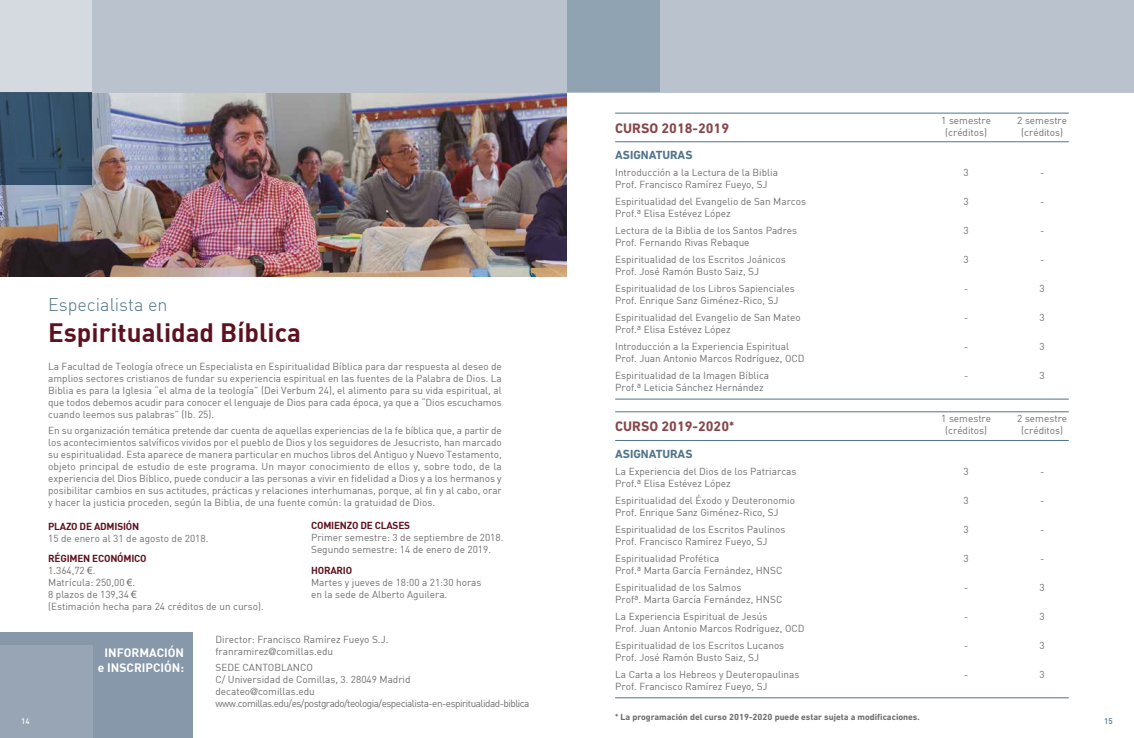
<style>
.page{position:relative;width:1134px;height:738px;background:#fff}
.page>*{position:absolute;margin:0;border:0;box-sizing:border-box;transform-origin:0 0}
.t1{font:26px "DIN Bold";color:#5e111f}
.t2{font:18px "DIN Light Alternate";color:#50748a}
.t3{font:700 14px "DIN Next LT Pro";color:#87474c}
.t4{font:12px/14.4px "DIN Bold";color:#fff;text-align:center}
.t5{font:700 12px "DIN Next LT Pro";color:#50748a}
.t6{font:10px/12px "DIN";color:#706f6f}
.t7{font:10px/12px "DIN";letter-spacing:-.05em;color:#706f6f}
.t8{font:10px "DIN Bold";letter-spacing:-.02em;color:#5e111f}
.t9{font:700 9px "DIN Next LT Pro";color:#706f6f}
.t10{font:500 8px "DIN";color:#fff}
.t11{font:500 8px "DIN";color:#50748a}
.s1{font-family:"Arial"}
.s2{font-family:"Helvetica Neue LT Std"}
</style>
<div class="page">
<div style="left:0;top:632px;width:193px;height:105px;background:#8698aa"></div>
<div style="left:0;top:645px;width:92px;height:92px;background:#97a5b5"></div>
<img style="left:0;top:92px;width:567px;height:184px">
<div style="left:0;top:0;width:567px;height:92px;background:#bac2cd"></div>
<div style="left:0;top:0;width:92px;height:92px;background:#d5dae0"></div>
<svg style="left:0;top:92px;width:92px;height:92px;background:#324e68"></svg>
<div style="left:567px;top:0;width:567px;height:92px;background:#bac2cd"></div>
<div style="left:567px;top:0;width:92px;height:92px;background:#90a3b2"></div>
<hr style="left:615px;top:411px;width:454px;height:1px;background:#50748a">
<hr style="left:615px;top:112px;width:454px;height:1px;background:#50748a">
<hr style="left:615px;top:439px;width:454px;height:1px;background:#50748a">
<hr style="left:615px;top:141px;width:454px;height:1px;background:#50748a">
<hr style="left:615px;top:697px;width:454px;height:1px;background:#50748a">
<hr style="left:615px;top:398px;width:454px;height:1px;background:#50748a">
<h3 class="t3" style="left:615px;top:120px;width:116px">CURSO 2018-2019</h3>
<p class="t6" style="left:941px;top:114px;width:51px">1 semestre</p>
<p class="t6" style="left:1017px;top:114px;width:51px">2 semestre</p>
<p class="t6" style="left:945px;top:126px;width:43px">(créditos)</p>
<p class="t6" style="left:1021px;top:126px;width:43px">(créditos)</p>
<p class="t5" style="left:615px;top:148px;width:79px">ASIGNATURAS</p>
<p class="t6" style="left:615px;top:166px;width:164px">Introducción a la Lectura de la Biblia</p>
<p class="t6" style="left:964px;top:166px;width:7px">3</p>
<p class="t6" style="left:1040px;top:166px;width:6px">-</p>
<p class="t6" style="left:615px;top:176px;width:192px;line-height:17px">Prof. Francisco Ramírez Fueyo, SJ<br>Espiritualidad del Evangelio de San Marcos</p>
<p class="t6" style="left:964px;top:195px;width:7px">3</p>
<p class="t6" style="left:1040px;top:195px;width:6px">-</p>
<h2 class="t2" style="left:48px;top:293px;width:121px">Especialista en</h2>
<h1 class="t1" style="left:48px;top:315px;width:254px">Espiritualidad Bíblica</h1>
<p class="t6" style="left:48px;top:359px;width:455px;text-align:justify">La Facultad de Teología ofrece un Especialista en Espiritualidad Bíblica para dar respuesta al deseo de amplios sectores cristianos de fundar su experiencia espiritual en las fuentes de la Palabra de Dios. La Biblia es para la Iglesia “el alma de la teología” (Dei Verbum 24), el alimento para su vida espiritual, al que todos debemos acudir para conocer el lenguaje de Dios para cada época, ya que a “Dios escuchamos cuando leemos sus palabras” (Ib. 25).</p>
<p class="t6" style="left:48px;top:424px;width:455px;text-align:justify">En su organización temática pretende dar cuenta de aquellas experiencias de la fe bíblica que, a partir de los acontecimientos salvíficos vividos por el pueblo de Dios y los seguidores de Jesucristo, han marcado su espiritualidad. Esta aparece de manera particular en muchos libros del Antiguo y Nuevo Testamento, objeto principal de estudio de este programa. Un mayor conocimiento de ellos y, sobre todo, de la experiencia del Dios Bíblico, puede conducir a las personas a vivir en fidelidad a Dios y a los hermanos y posibilitar cambios en sus actitudes, prácticas y relaciones interhumanas, porque, al fin y al cabo, orar y hacer la justicia proceden, según la Biblia, de una fuente común: la gratuidad de Dios.</p>
<p class="t8" style="left:48px;top:519px;width:93px">PLAZO DE ADMISIÓN</p>
<p class="t6" style="left:48px;top:531px;width:162px">15 de enero al 31 de agosto de 2018.</p>
<p class="t8" style="left:48px;top:551px;width:100px">RÉGIMEN ECONÓMICO</p>
<p class="t6" style="left:48px;top:564px;width:217px">1.364,72 <span class="s1">€</span>.<br>Matrícula: 250,00 <span class="s1">€.<br></span>8 plazos de 139,34 <span class="s1">€<br></span>(Estimación hecha para 24 créditos de un curso).</p>
<p class="t8" style="left:311px;top:518px;width:100px">COMIENZO DE CLASES</p>
<p class="t6" style="left:311px;top:531px;width:194px">Primer semestre: 3 de septiembre de 2018.<br>Segundo semestre: 14 de enero de 2019.</p>
<p class="t8" style="left:311px;top:563px;width:43px">HORARIO</p>
<p class="t6" style="left:311px;top:575px;width:172px">Martes y jueves de 18:00 a 21:30 horas en la sede de Alberto Aguilera.</p>
<p class="t6" style="left:615px;top:205px;width:183px;line-height:17px">Prof.ª Elisa Estévez López<br>Lectura de la Biblia de los Santos Padres</p>
<p class="t6" style="left:615px;top:234px;width:172px;line-height:17px">Prof. Fernando Rivas Rebaque<br>Espiritualidad de los Escritos Joánicos</p>
<p class="t6" style="left:615px;top:263px;width:181px;line-height:17px">Prof. José Ramón Busto Saiz, SJ<br>Espiritualidad de los Libros Sapienciales</p>
<p class="t6" style="left:615px;top:292px;width:187px;line-height:17px">Prof. Enrique Sanz Giménez-Rico, SJ<br>Espiritualidad del Evangelio de San Mateo</p>
<p class="t6" style="left:615px;top:321px;width:175px;line-height:17px">Prof.ª Elisa Estévez López<br>Introducción a la Experiencia Espiritual</p>
<p class="t6" style="left:615px;top:350px;width:191px;line-height:17px">Prof. Juan Antonio Marcos Rodríguez, OCD<br>Espiritualidad de la Imagen Bíblica</p>
<p class="t6" style="left:615px;top:381px;width:150px">Prof.ª Leticia Sánchez Hernández</p>
<h3 class="t3" style="left:615px;top:418px;width:121px">CURSO 2019-2020*</h3>
<p class="t6" style="left:964px;top:224px;width:7px">3</p>
<p class="t6" style="left:1040px;top:224px;width:6px">-</p>
<p class="t6" style="left:964px;top:253px;width:7px">3</p>
<p class="t6" style="left:1040px;top:253px;width:6px">-</p>
<p class="t6" style="left:964px;top:282px;width:6px">-</p>
<p class="t6" style="left:1040px;top:282px;width:7px">3</p>
<p class="t6" style="left:964px;top:311px;width:6px">-</p>
<p class="t6" style="left:1040px;top:311px;width:7px">3</p>
<p class="t6" style="left:964px;top:340px;width:6px">-</p>
<p class="t6" style="left:1040px;top:340px;width:7px">3</p>
<p class="t6" style="left:964px;top:369px;width:6px">-</p>
<p class="t6" style="left:1040px;top:369px;width:7px">3</p>
<p class="t6" style="left:941px;top:412px;width:51px">1 semestre</p>
<p class="t6" style="left:1017px;top:412px;width:51px">2 semestre</p>
<p class="t6" style="left:945px;top:424px;width:43px">(créditos)</p>
<p class="t6" style="left:1021px;top:424px;width:43px">(créditos)</p>
<p class="t5" style="left:615px;top:446px;width:79px">ASIGNATURAS</p>
<p class="t6" style="left:615px;top:464px;width:183px">La Experiencia del Dios de los Patriarcas</p>
<p class="t6" style="left:964px;top:464px;width:7px">3</p>
<p class="t6" style="left:615px;top:474px;width:181px;line-height:17px">Prof.ª Elisa Estévez López<br>Espiritualidad del Éxodo y Deuteronomio</p>
<p class="t6" style="left:964px;top:493px;width:7px">3</p>
<p class="t6" style="left:615px;top:503px;width:172px;line-height:17px">Prof. Enrique Sanz Giménez-Rico, SJ<br>Espiritualidad de los Escritos Paulinos</p>
<p class="t6" style="left:615px;top:532px;width:154px;line-height:17px">Prof. Francisco Ramírez Fueyo, SJ<br>Espiritualidad Profética</p>
<p class="t6" style="left:615px;top:561px;width:169px;line-height:17px">Prof.ª Marta García Fernández, HNSC<br>Espiritualidad de los Salmos</p>
<p class="t6" style="left:615px;top:590px;width:169px;line-height:17px">Profª. Marta García Fernández, HNSC<br>La Experiencia Espiritual de Jesús</p>
<p class="t6" style="left:964px;top:522px;width:7px">3</p>
<p class="t6" style="left:964px;top:551px;width:7px">3</p>
<p class="t6" style="left:1040px;top:580px;width:7px">3</p>
<p class="t6" style="left:1040px;top:609px;width:7px">3</p>
<p class="t6" style="left:615px;top:619px;width:191px;line-height:17px">Prof. Juan Antonio Marcos Rodríguez, OCD<br>Espiritualidad de los Escritos Lucanos</p>
<p class="t6" style="left:215px;top:632px;width:174px">Director: Francisco Ramírez Fueyo S.J. franramirez<span class="s2">@</span>comillas.edu</p>
<p class="t7" style="left:215px;top:660px;width:316px">SEDE CANTOBLANCO<br>C/ Universidad de Comillas, 3. 28049 Madrid<br>decateo<span class="s2">@</span>comillas.edu www.comillas.edu/es/postgrado/teologia/especialista-en-espiritualidad-biblica</p>
<p class="t6" style="left:1040px;top:638px;width:7px">3</p>
<p class="t4" style="left:98px;top:644px;width:88px">INFORMACIÓN e INSCRIPCIÓN:</p>
<p class="t6" style="left:615px;top:648px;width:186px;line-height:17px">Prof. José Ramón Busto Saiz, SJ<br>La Carta a los Hebreos y Deuteropaulinas</p>
<p class="t6" style="left:1040px;top:667px;width:7px">3</p>
<p class="t6" style="left:615px;top:679px;width:154px">Prof. Francisco Ramírez Fueyo, SJ</p>
<p class="t9" style="left:615px;top:711px;width:306px">* La programación del curso 2019-2020 puede estar sujeta a modificaciones.</p>
<p class="t10" style="left:21px;top:715px;width:10px">14</p>
<p class="t11" style="left:1104px;top:715px;width:10px">15</p>
</div>
